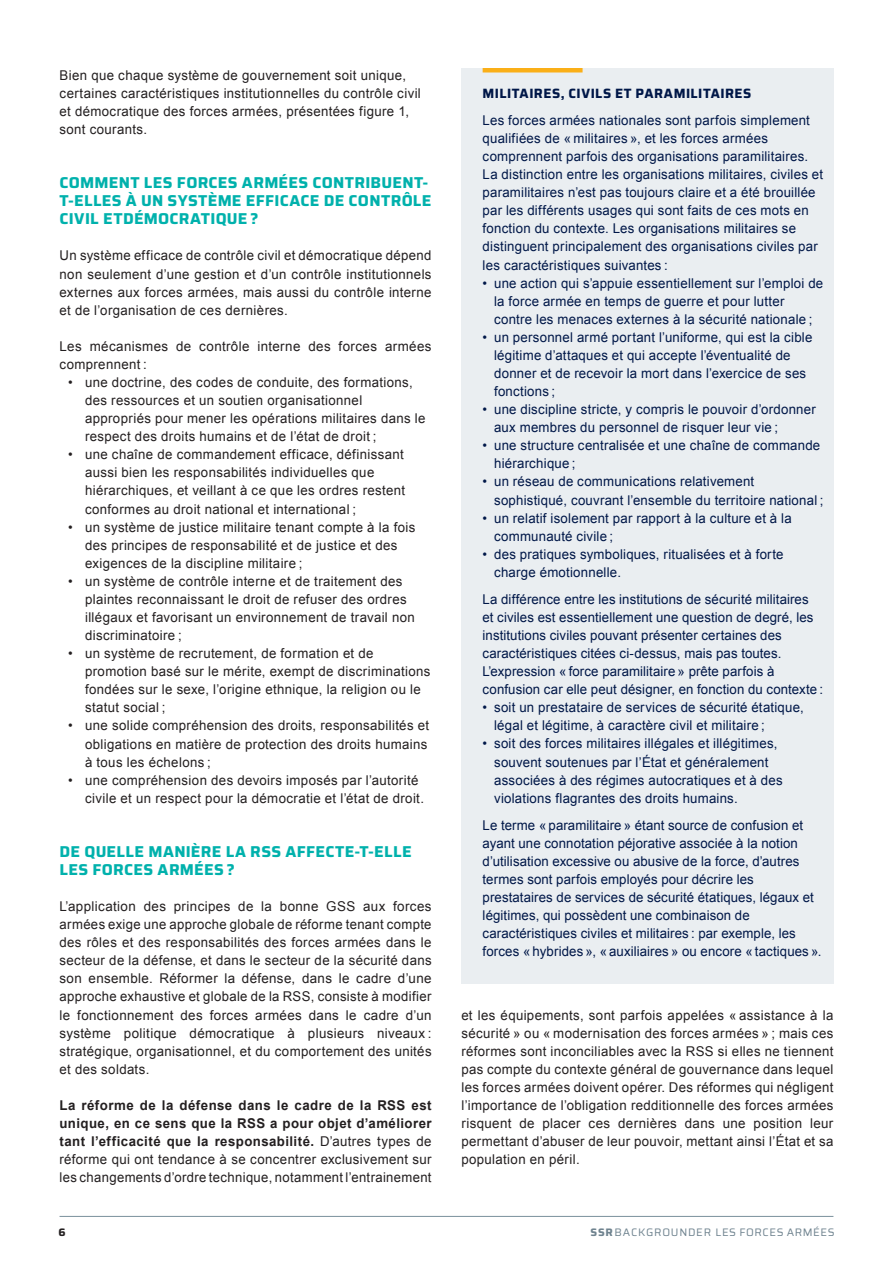
<style>
.page{position:relative;width:893px;height:1263px;background:#fff}
.page>*{position:absolute;margin:0;border:0;box-sizing:border-box;transform-origin:0 0}
.t1{font:700 15.75px/18px "Saira";letter-spacing:.015em;color:#00b1ac}
.t2{font:13.5px/18px "Arial";letter-spacing:.025em;color:#231f20}
.t3{font:13.5px/18.1px "Arial";letter-spacing:.015em;color:#001748}
.t4{font:700 13.5px/18px "Arial";letter-spacing:.035em;color:#231f20;text-align:justify}
.t5{font:700 13.5px "Saira";letter-spacing:.04em;color:#001748}
.t6{font:10.8px "Saira";letter-spacing:.065em;color:#6f838f}
.t7{font:700 10.8px "Saira";color:#231f20}
.s1{font-weight:400}
.s2{font-weight:700}
</style>
<div class="page">
<hr style="left:60px;top:1216px;width:773px;height:1px;background:#798f9c">
<div style="left:461px;top:68px;width:372px;height:915px;background:#eaeef1"></div>
<hr style="left:483px;top:68px;width:100px;height:4px;background:#faaf18">
<p class="t2" style="left:60px;top:66px;width:363px">Bien que chaque système de gouvernement soit unique, certaines caractéristiques institutionnelles du contrôle civil et démocratique des forces armées, présentées figure 1, sont courants.</p>
<p class="t1" style="left:60px;top:174px;width:374px">COMMENT LES FORCES ARMÉES CONTRIBUENT-<br>T-ELLES À UN SYSTÈME EFFICACE DE CONTRÔLE<br>CIVIL ETDÉMOCRATIQUE ?</p>
<p class="t2" style="left:60px;top:247px;width:374px;text-align:justify">Un système efficace de contrôle civil et démocratique dépend non seulement d’une gestion et d’un contrôle institutionnels externes aux forces armées, mais aussi du contrôle interne et de l’organisation de ces dernières.</p>
<p class="t2" style="left:60px;top:337px;width:374px">Les mécanismes de contrôle interne des forces armées comprennent :</p>
<p class="t2" style="left:85px;top:373px;width:342px;text-indent:-17px">• une doctrine, des codes de conduite, des formations, des ressources et un soutien organisationnel appropriés pour mener les opérations militaires dans le respect des droits humains et de l’état de droit ;</p>
<p class="t2" style="left:85px;top:446px;width:321px;text-indent:-17px">• une chaîne de commandement efficace, définissant aussi bien les responsabilités individuelles que hiérarchiques, et veillant à ce que les ordres restent conformes au droit national et international ;</p>
<p class="t2" style="left:85px;top:518px;width:332px;text-indent:-17px">• un système de justice militaire tenant compte à la fois des principes de responsabilité et de justice et des exigences de la discipline militaire ;</p>
<p class="t2" style="left:85px;top:572px;width:331px;text-indent:-17px">• un système de contrôle interne et de traitement des plaintes reconnaissant le droit de refuser des ordres illégaux et favorisant un environnement de travail non discriminatoire ;</p>
<p class="t2" style="left:85px;top:644px;width:347px;text-indent:-17px">• un système de recrutement, de formation et de promotion basé sur le mérite, exempt de discriminations fondées sur le sexe, l’origine ethnique, la religion ou le statut social ;</p>
<p class="t2" style="left:85px;top:717px;width:346px;text-indent:-17px">• une solide compréhension des droits, responsabilités et obligations en matière de protection des droits humains à tous les échelons ;</p>
<p class="t2" style="left:85px;top:771px;width:340px;text-indent:-17px">• une compréhension des devoirs imposés par l’autorité civile et un respect pour la démocratie et l’état de droit.</p>
<p class="t1" style="left:60px;top:842px;width:354px">DE QUELLE MANIÈRE LA RSS AFFECTE-T-ELLE<br>LES FORCES ARMÉES ?</p>
<p class="t2" style="left:60px;top:897px;width:374px;text-align:justify">L’application des principes de la bonne GSS aux forces armées exige une approche globale de réforme tenant compte des rôles et des responsabilités des forces armées dans le secteur de la défense, et dans le secteur de la sécurité dans son ensemble. Réformer la défense, dans le cadre d’une approche exhaustive et globale de la RSS, consiste à modifier le fonctionnement des forces armées dans le cadre d’un système politique démocratique à plusieurs niveaux : stratégique, organisationnel, et du comportement des unités et des soldats.</p>
<p class="t4" style="left:60px;top:1096px;width:374px">La réforme de la défense dans le cadre de la RSS est unique, en ce sens que la RSS a pour objet d’améliorer tant l’efficacité que la responsabilité. <span class="s1">D’autres types de réforme qui ont tendance à se concentrer exclusivement sur les changements d’ordre technique, notamment l’entrainement</span></p>
<p class="t5" style="left:483px;top:83px;width:270px">MILITAIRES, CIVILS ET PARAMILITAIRES</p>
<p class="t3" style="left:483px;top:111px;width:342px">Les forces armées nationales sont parfois simplement qualifiées de « militaires », et les forces armées comprennent parfois des organisations paramilitaires.<br>La distinction entre les organisations militaires, civiles et paramilitaires n’est pas toujours claire et a été brouillée par les différents usages qui sont faits de ces mots en fonction du contexte. Les organisations militaires se distinguent principalement des organisations civiles par les caractéristiques suivantes :</p>
<p class="t3" style="left:494px;top:274px;width:331px;text-indent:-12px">• une action qui s’appuie essentiellement sur l’emploi de la force armée en temps de guerre et pour lutter contre les menaces externes à la sécurité nationale ;</p>
<p class="t3" style="left:494px;top:328px;width:320px;text-indent:-12px">• un personnel armé portant l’uniforme, qui est la cible légitime d’attaques et qui accepte l’éventualité de donner et de recevoir la mort dans l’exercice de ses fonctions ;</p>
<p class="t3" style="left:494px;top:400px;width:323px;text-indent:-12px">• une discipline stricte, y compris le pouvoir d’ordonner aux membres du personnel de risquer leur vie ;</p>
<p class="t3" style="left:494px;top:437px;width:328px;text-indent:-12px">• une structure centralisée et une chaîne de commande hiérarchique ;</p>
<p class="t3" style="left:494px;top:473px;width:331px;text-indent:-12px">• un réseau de communications relativement sophistiqué, couvrant l’ensemble du territoire national ;</p>
<p class="t3" style="left:494px;top:509px;width:299px;text-indent:-12px">• un relatif isolement par rapport à la culture et à la communauté civile ;</p>
<p class="t3" style="left:494px;top:545px;width:291px;text-indent:-12px">• des pratiques symboliques, ritualisées et à forte charge émotionnelle.</p>
<p class="t3" style="left:483px;top:590px;width:342px">La différence entre les institutions de sécurité militaires et civiles est essentiellement une question de degré, les institutions civiles pouvant présenter certaines des caractéristiques citées ci-dessus, mais pas toutes.<br>L’expression « force paramilitaire » prête parfois à confusion car elle peut désigner, en fonction du contexte :</p>
<p class="t3" style="left:494px;top:699px;width:311px;text-indent:-12px">• soit un prestataire de services de sécurité étatique, légal et légitime, à caractère civil et militaire ;</p>
<p class="t3" style="left:494px;top:735px;width:290px;text-indent:-12px">• soit des forces militaires illégales et illégitimes, souvent soutenues par l’État et généralement associées à des régimes autocratiques et à des violations flagrantes des droits humains.</p>
<p class="t3" style="left:483px;top:816px;width:340px">Le terme « paramilitaire » étant source de confusion et ayant une connotation péjorative associée à la notion d’utilisation excessive ou abusive de la force, d’autres termes sont parfois employés pour décrire les prestataires de services de sécurité étatiques, légaux et légitimes, qui possèdent une combinaison de caractéristiques civiles et militaires : par exemple, les forces « hybrides », « auxiliaires » ou encore « tactiques ».</p>
<p class="t2" style="left:461px;top:1006px;width:374px;text-align:justify">et les équipements, sont parfois appelées « assistance à la sécurité » ou « modernisation des forces armées » ; mais ces réformes sont inconciliables avec la RSS si elles ne tiennent pas compte du contexte général de gouvernance dans lequel les forces armées doivent opérer. Des réformes qui négligent l’importance de l’obligation redditionnelle des forces armées risquent de placer ces dernières dans une position leur permettant d’abuser de leur pouvoir, mettant ainsi l’État et sa population en péril.</p>
<p class="t7" style="left:58px;top:1224px;width:9px">6</p>
<p class="t6" style="left:591px;top:1224px;width:245px"><span class="s2">SSR</span> BACKGROUNDER LES FORCES ARMÉES</p>
</div>
